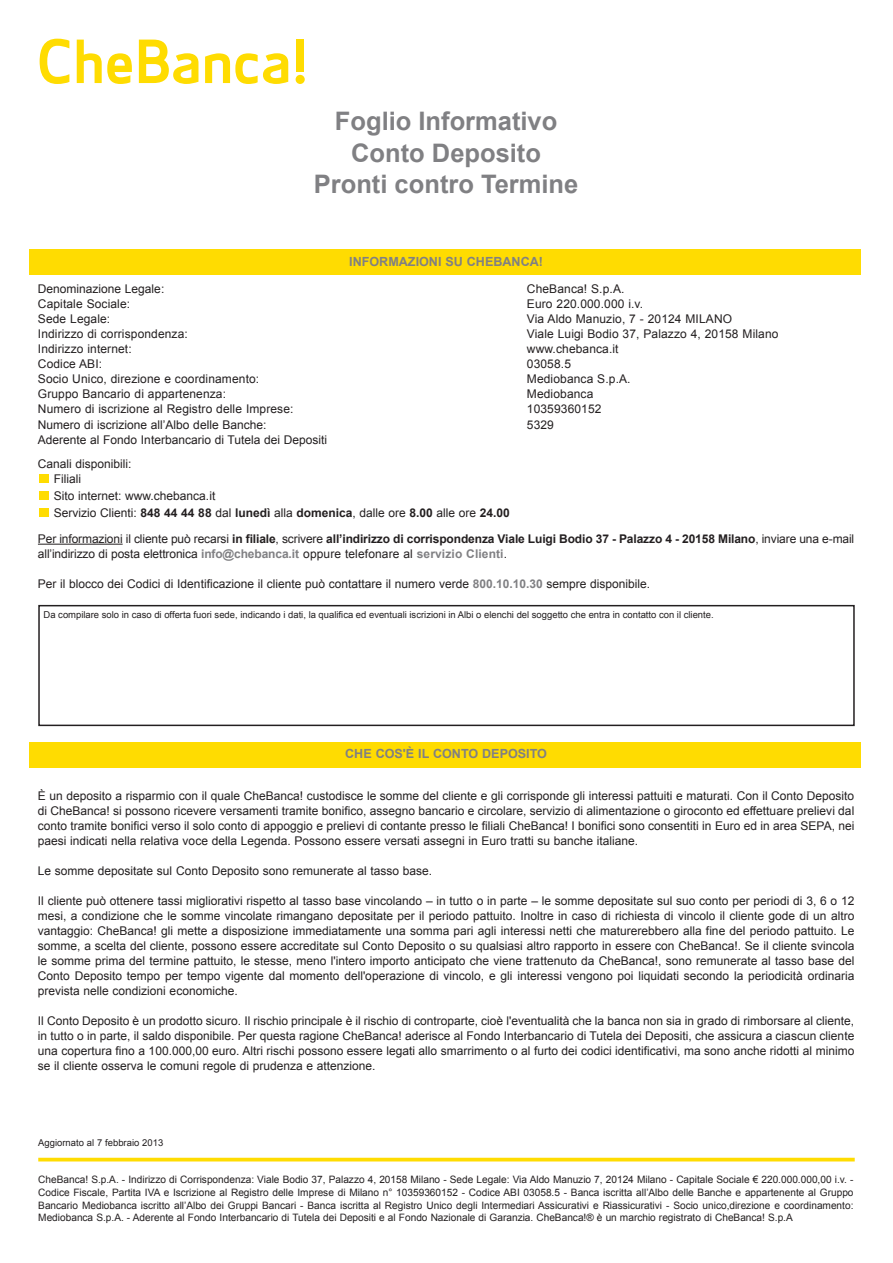
<style>
.page{position:relative;width:893px;height:1263px;background:#fff}
.page>*{position:absolute;margin:0;border:0;box-sizing:border-box;transform-origin:0 0}
.t1{font:700 25.5px/31.5px "Arial";color:#808083;text-align:center}
.t2{font:700 12.6px "Arial";color:#808083}
.t3{font:12px/15px "Arial";color:#231f20}
.t4{font:10.2px/12.8px "Arial";color:#231f20;text-align:justify}
.t5{font:9.45px "Arial";color:#231f20}
.s1{font-style:inherit}
.s2{font-weight:700}
.s3{font-weight:700;color:#808083}
</style>
<div class="page">
<div style="left:29px;top:249px;width:832px;height:25px;background:#ffdc01"></div>
<div style="left:29px;top:742px;width:832px;height:25px;background:#ffdc01"></div>
<svg style="left:40px;top:39px;width:29px;height:45px"></svg>
<svg style="left:77px;top:40px;width:55px;height:44px"></svg>
<svg style="left:139px;top:40px;width:59px;height:44px"></svg>
<svg style="left:205px;top:53px;width:83px;height:31px"></svg>
<div style="left:296px;top:75px;width:9px;height:9px;background:#ffdc01;border-radius:50%"></div>
<div style="left:297px;top:40px;width:7px;height:32px;background:#ffdc01"></div>
<hr style="left:38px;top:544px;width:85px;height:1px;background:#231f20">
<div style="left:39px;top:474px;width:10px;height:8px;background:#ffdc01"></div>
<div style="left:39px;top:491px;width:10px;height:9px;background:#ffdc01"></div>
<div style="left:39px;top:508px;width:10px;height:9px;background:#ffdc01"></div>
<div style="left:38px;top:605px;width:817px;height:121px;border:2px solid #231f20"></div>
<hr style="left:38px;top:1158px;width:817px;height:3px;background:#ffdc01">
<h1 class="t1" style="left:314px;top:105px;width:266px">Foglio Informativo<br>Conto Deposito<br>Pronti contro Termine</h1>
<p class="t2" style="left:349px;top:255px;width:195px">Informazioni su CheBanca!</p>
<p class="t3" style="left:38px;top:282px;width:128px">Denominazione Legale:</p>
<p class="t3" style="left:527px;top:282px;width:99px">CheBanca! S.p.A.</p>
<p class="t3" style="left:38px;top:297px;width:94px">Capitale Sociale:</p>
<p class="t3" style="left:527px;top:297px;width:118px">Euro 2<span class="s1">2</span>0.000.000 i.v.</p>
<p class="t3" style="left:38px;top:312px;width:74px">Sede Legale:</p>
<p class="t3" style="left:527px;top:312px;width:207px">Via Aldo Manuzio, 7 - 20124 MILANO</p>
<p class="t3" style="left:38px;top:327px;width:151px">Indirizzo di corrispondenza:</p>
<p class="t3" style="left:527px;top:327px;width:253px">Viale Luigi Bodio 37, Palazzo 4, 20158 Milano</p>
<p class="t3" style="left:38px;top:342px;width:95px">Indirizzo internet:</p>
<p class="t3" style="left:527px;top:342px;width:93px">www.chebanca.it</p>
<p class="t3" style="left:38px;top:357px;width:66px">Codice ABI:</p>
<p class="t3" style="left:527px;top:357px;width:46px">03058.5</p>
<p class="t3" style="left:38px;top:372px;width:223px">Socio Unico, direzione e coordinamento:</p>
<p class="t3" style="left:527px;top:372px;width:105px">Mediobanca S.p.A.</p>
<p class="t3" style="left:38px;top:387px;width:190px">Gruppo Bancario di appartenenza:</p>
<p class="t3" style="left:527px;top:387px;width:68px">Mediobanca</p>
<p class="t3" style="left:38px;top:402px;width:257px">Numero di iscrizione al Registro delle Imprese:</p>
<p class="t3" style="left:527px;top:402px;width:76px">10359360152</p>
<p class="t3" style="left:38px;top:417px;width:230px">Numero di iscrizione all’Albo delle Banche:</p>
<p class="t3" style="left:527px;top:417px;width:29px">5329</p>
<p class="t3" style="left:38px;top:427px;width:291px;line-height:24px">Aderente al Fondo Interbancario di Tutela dei Depositi<br>Canali disponibili:</p>
<p class="t3" style="left:54px;top:470px;width:457px;line-height:17.1px">Filiali<br>Sito internet: www.chebanca.it<br>Servizio Clienti: <span class="s2">848 44 44 88</span> dal <span class="s2">lunedì</span> alla <span class="s2">domenica</span>, dalle ore <span class="s2">8.00</span> alle ore <span class="s2">24.00</span></p>
<p class="t3" style="left:38px;top:531px;width:818px">Per informazioni il cliente può recarsi <span class="s2">in filiale</span>, scrivere <span class="s2">all’indirizzo di corrispondenza Viale Luigi Bodio 37 - Palazzo 4 - 20158 Milano</span>, inviare una e-mail all’indirizzo di posta elettronica <span class="s3">info@chebanca.it</span> oppure telefonare al <span class="s3">servizio Clienti</span>.</p>
<p class="t3" style="left:38px;top:576px;width:614px">Per il blocco dei Codici di Identificazione il cliente può contattare il numero verde <span class="s3">800.10.10.30</span> sempre disponibile.</p>
<p class="t5" style="left:44px;top:609px;width:672px">Da compilare solo in caso di offerta fuori sede, indicando i dati, la qualifica ed eventuali iscrizioni in Albi o elenchi del soggetto che entra in contatto con il cliente.</p>
<p class="t2" style="left:345px;top:747px;width:202px">CHE COS'È IL CONTO DEPOSITO</p>
<p class="t3" style="left:38px;top:789px;width:818px;text-align:justify">È un deposito a risparmio con il quale CheBanca! custodisce le somme del cliente e gli corrisponde gli interessi pattuiti e maturati. Con il Conto Deposito di CheBanca! si possono ricevere versamenti tramite bonifico, assegno bancario e circolare, servizio di alimentazione o giroconto ed effettuare prelievi dal conto tramite bonifici verso il solo conto di appoggio e prelievi di contante presso le filiali CheBanca! I bonifici sono consentiti in Euro ed in area SEPA, nei paesi indicati nella relativa voce della Legenda. Possono essere versati assegni in Euro tratti su banche italiane.</p>
<p class="t3" style="left:38px;top:864px;width:396px">Le somme depositate sul Conto Deposito sono remunerate al tasso base.</p>
<p class="t3" style="left:38px;top:894px;width:818px;text-align:justify">Il cliente può ottenere tassi migliorativi rispetto al tasso base vincolando – in tutto o in parte – le somme depositate sul suo conto per periodi di 3, 6 o 12 mesi, a condizione che le somme vincolate rimangano depositate per il periodo pattuito. Inoltre in caso di richiesta di vincolo il cliente gode di un altro vantaggio: CheBanca! gli mette a disposizione immediatamente una somma pari agli interessi netti che maturerebbero alla fine del periodo pattuito. Le somme, a scelta del cliente, possono essere accreditate sul Conto Deposito o su qualsiasi altro rapporto in essere con CheBanca!. Se il cliente svincola le somme prima del termine pattuito, le stesse, meno l'intero importo anticipato che viene trattenuto da CheBanca!, sono remunerate al tasso base del Conto Deposito tempo per tempo vigente dal momento dell'operazione di vincolo, e gli interessi vengono poi liquidati secondo la periodicità ordinaria prevista nelle condizioni economiche.</p>
<p class="t3" style="left:38px;top:1014px;width:818px;text-align:justify">Il Conto Deposito è un prodotto sicuro. Il rischio principale è il rischio di controparte, cioè l'eventualità che la banca non sia in grado di rimborsare al cliente, in tutto o in parte, il saldo disponibile. Per questa ragione CheBanca! aderisce al Fondo Interbancario di Tutela dei Depositi, che assicura a ciascun cliente una copertura fino a 100.000,00 euro. Altri rischi possono essere legati allo smarrimento o al furto dei codici identificativi, ma sono anche ridotti al minimo se il cliente osserva le comuni regole di prudenza e attenzione.</p>
<p class="t5" style="left:38px;top:1137px;width:127px">Aggiornato al <span class="s1">7 febbraio</span> 201<span class="s1">3</span></p>
<p class="t4" style="left:38px;top:1173px;width:817px">CheBanca! S.p.A. - Indirizzo di Corrispondenza: Viale Bodio 37, Palazzo 4, 20158 Milano - Sede Legale: Via Aldo Manuzio 7, 20124 Milano - Capitale Sociale € 2<span class="s1">2</span>0.000.000,00 i.v. - Codice Fiscale, Partita IVA e Iscrizione al Registro delle Imprese di Milano n° 10359360152 - Codice ABI 03058.5 - Banca iscritta all’Albo delle Banche e appartenente al Gruppo Bancario Mediobanca iscritto all’Albo dei Gruppi Bancari - Banca iscritta al Registro Unico degli Intermediari Assicurativi e Riassicurativi - Socio unico,direzione e coordinamento:<br>Mediobanca S.p.A. - Aderente al Fondo Interbancario di Tutela dei Depositi e al Fondo Nazionale di Garanzia. CheBanca!® è un marchio registrato di CheBanca! S.p.A</p>
</div>
